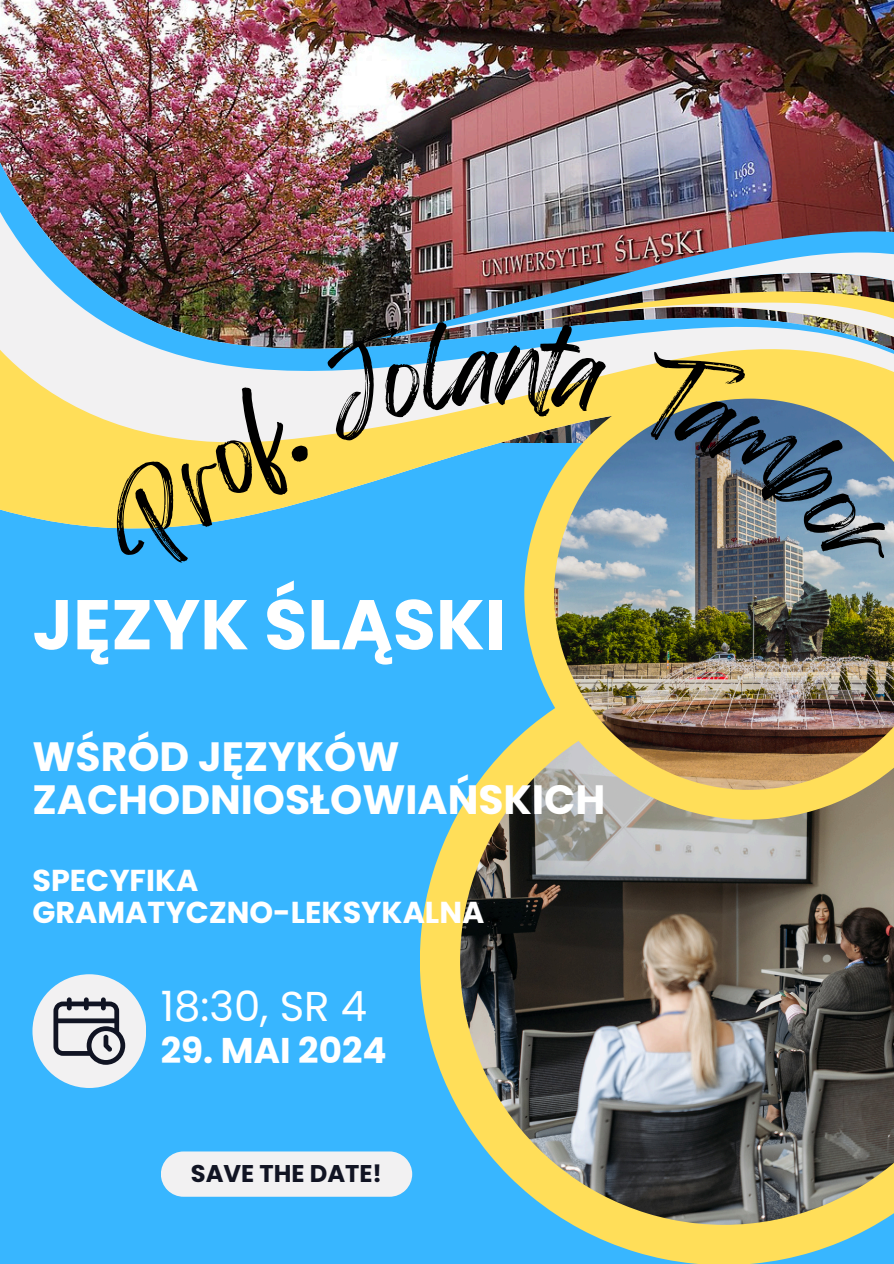
<style>
.page{position:relative;width:894px;height:1264px;background:#fff}
.page>*{position:absolute;margin:0;border:0;box-sizing:border-box;transform-origin:0 0}
.t1{font:700 70.2px "Poppins";color:#fff}
.t2{font:41.7px "Poppins";color:#fff}
.t3{font:700 40.95px/42.8px "Poppins";color:#fff}
.t4{font:700 35.7px "Poppins";color:#fff}
.t5{font:700 30.15px/31.5px "Poppins";color:#fff}
.t6{font:700 24.15px "Poppins";color:#111423}
</style>
<div class="page">
<div style="left:0;top:0;width:893px;height:1263px;background:#38b6ff"></div>
<img style="left:0;top:0;width:893px;height:37px">
<svg style="left:0;top:389px;width:87px;height:138px;background:#f3dc68"></svg>
<img style="left:0;top:37px;width:893px;height:352px">
<img style="left:376px;top:215px;width:517px;height:41px">
<img style="left:393px;top:244px;width:500px;height:12px">
<svg style="left:420px;top:810px;width:457px;height:453px"></svg>
<img style="left:460px;top:732px;width:433px;height:492px">
<svg style="left:524px;top:587px;width:369px;height:232px;background:#c3bd7d"></svg>
<img style="left:554px;top:587px;width:339px;height:202px">
<div style="left:32px;top:974px;width:114px;height:113px;background:#f2f1f2;border-radius:50%"></div>
<svg style="left:53px;top:997px;width:72px;height:67px"></svg>
<div style="left:161px;top:1151px;width:251px;height:45px;background:#f2f1f2"></div>
<img style="left:87px;top:256px;width:807px;height:331px">
<h2 class="t1" style="left:32px;top:575px;width:474px">JĘZYK ŚLĄSKI</h2>
<h3 class="t3" style="left:32px;top:735px;width:574px">WŚRÓD JĘZYKÓW<br>ZACHODNIOSŁOWIAŃSKICH</h3>
<h6 class="t5" style="left:32px;top:865px;width:453px">SPECYFIKA<br>GRAMATYCZNO-LEKSYKALNA</h6>
<p class="t2" style="left:161px;top:976px;width:208px">18:30, SR 4</p>
<p class="t4" style="left:161px;top:1025px;width:227px">29. MAI 2024</p>
<p class="t6" style="left:191px;top:1157px;width:193px">SAVE THE DATE!</p>
</div>
